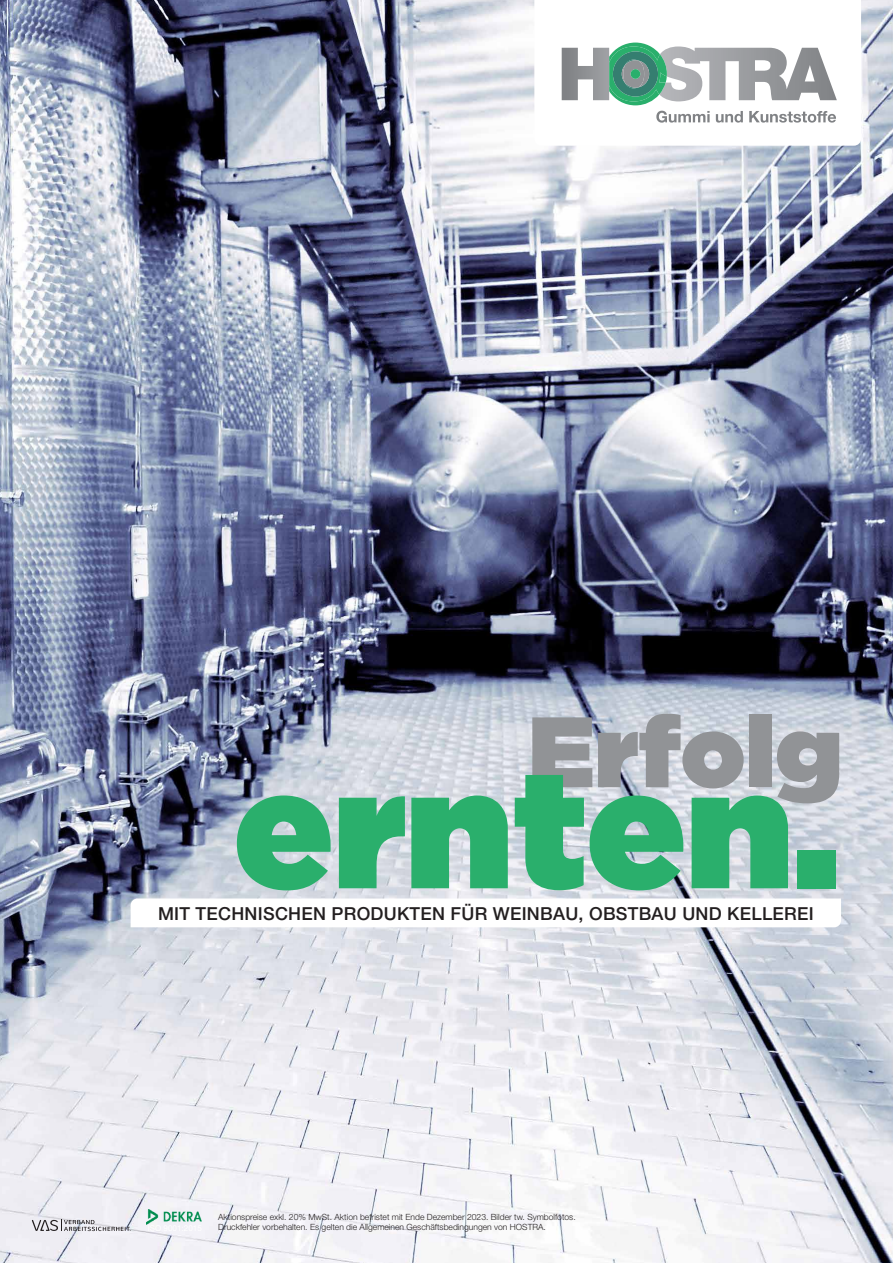
<style>
.page{position:relative;width:893px;height:1263px;background:#fff}
.page>*{position:absolute;margin:0;border:0;box-sizing:border-box;transform-origin:0 0}
.t1{font:165.9px "Gotham Ultra";color:#2aaf6c}
.t2{font:99.75px "Gotham Ultra";color:#919396}
.t3{font:500 18px "Helvetica Neue LT Std";letter-spacing:.015em;color:#231f20}
.t4{font:300 8.55px/10.2px "Helvetica Neue LT Std";color:#231f20}
</style>
<div class="page">
<img style="left:0;top:0;width:893px;height:1263px">
<svg style="left:534px;top:0;width:327px;height:146px"></svg>
<svg style="left:656px;top:111px;width:54px;height:12px"></svg>
<svg style="left:716px;top:111px;width:27px;height:12px"></svg>
<svg style="left:749px;top:111px;width:87px;height:12px"></svg>
<svg style="left:562px;top:43px;width:275px;height:62px"></svg>
<div style="left:631px;top:69px;width:9px;height:10px;background:#2aaf6c;border-radius:50%"></div>
<img style="left:146px;top:1209px;width:55px;height:16px">
<svg style="left:32px;top:1220px;width:99px;height:11px"></svg>
<svg style="left:131px;top:898px;width:710px;height:29px"></svg>
<h2 class="t2" style="left:528px;top:694px;width:316px">Erfolg</h2>
<h1 class="t1" style="left:234px;top:734px;width:607px">ernten.</h1>
<h3 class="t3" style="left:158px;top:903px;width:657px">MIT TECHNISCHEN PRODUKTEN FÜR WEINBAU, OBSTBAU UND KELLEREI</h3>
<p class="t4" style="left:218px;top:1212px;width:359px">Aktionspreise exkl. 20% MwSt. Aktion befristet mit Ende Dezember 2023. Bilder tw. Symbolfotos.<br>Druckfehler vorbehalten. Es gelten die Allgemeinen Geschäftsbedingungen von HOSTRA.</p>
</div>
